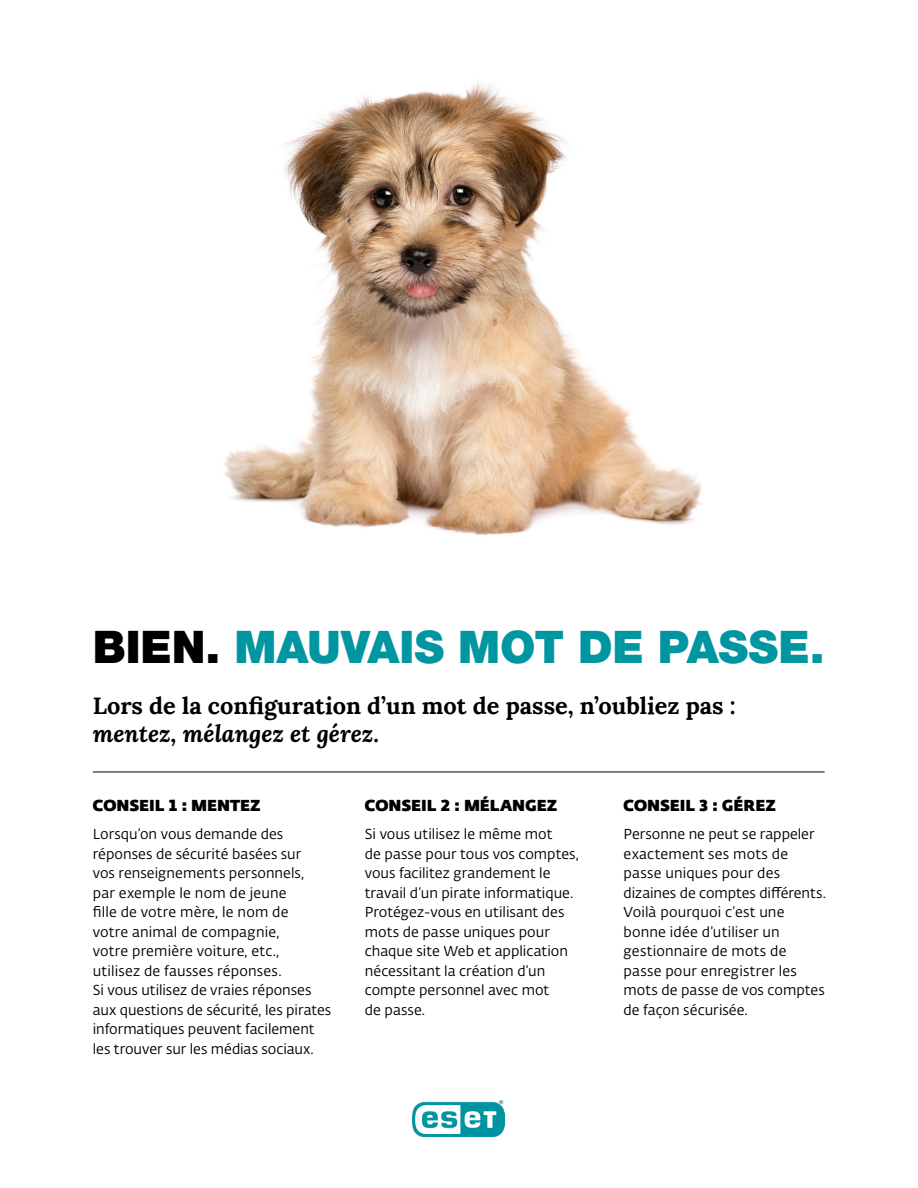
<style>
.page{position:relative;width:918px;height:1188px;background:#fff}
.page>*{position:absolute;margin:0;border:0;box-sizing:border-box;transform-origin:0 0}
.t1{font:900 45px "Helvetica Neue LT Std";letter-spacing:-.005em;color:#0096a1}
.t2{font:700 23.55px/28.2px "Lora";color:#000}
.t3{font:800 15.75px "Fedra Sans Dis Std";letter-spacing:.03em;color:#000}
.t4{font:14.25px/19.5px "Fedra Sans Alt Pro Book LF";letter-spacing:.005em;color:#000}
.s1{color:#000}
.s2{font-style:italic}
</style>
<div class="page">
<img style="left:413px;top:1100px;width:91px;height:36px">
<img style="left:224px;top:82px;width:479px;height:453px">
<hr style="left:93px;top:772px;width:732px;height:1px;background:#000">
<h1 class="t1" style="left:93px;top:620px;width:734px"><span class="s1">BIEN.</span> MAUVAIS MOT DE PASSE.</h1>
<h2 class="t2" style="left:93px;top:689px;width:644px">Lors de la configuration d’un mot de passe, n’oubliez pas : <span class="s2">mentez, mélangez et gérez</span>.</h2>
<p class="t3" style="left:93px;top:793px;width:169px">CONSEIL 1 : MENTEZ</p>
<p class="t4" style="left:93px;top:824px;width:240px">Lorsqu’on vous demande des réponses de sécurité basées sur<br>vos renseignements personnels,<br>par exemple le nom de jeune<br>fille de votre mère, le nom de<br>votre animal de compagnie,<br>votre première voiture, etc.,<br>utilisez de fausses réponses.<br>Si vous utilisez de vraies réponses aux questions de sécurité, les pirates informatiques peuvent facilement les trouver sur les médias sociaux.</p>
<p class="t3" style="left:365px;top:793px;width:194px">CONSEIL 2 : MÉLANGEZ</p>
<p class="t4" style="left:365px;top:824px;width:216px">Si vous utilisez le même mot<br>de passe pour tous vos comptes, vous facilitez grandement le travail d’un pirate informatique.<br>Protégez‑vous en utilisant des mots de passe uniques pour chaque site Web et application nécessitant la création d’un compte personnel avec mot<br>de passe.</p>
<p class="t3" style="left:624px;top:793px;width:154px">CONSEIL 3 : GÉREZ</p>
<p class="t4" style="left:624px;top:824px;width:204px">Personne ne peut se rappeler exactement ses mots de passe uniques pour des dizaines de comptes différents.<br>Voilà pourquoi c’est une bonne idée d’utiliser un gestionnaire de mots de passe pour enregistrer les mots de passe de vos comptes de façon sécurisée.</p>
</div>
